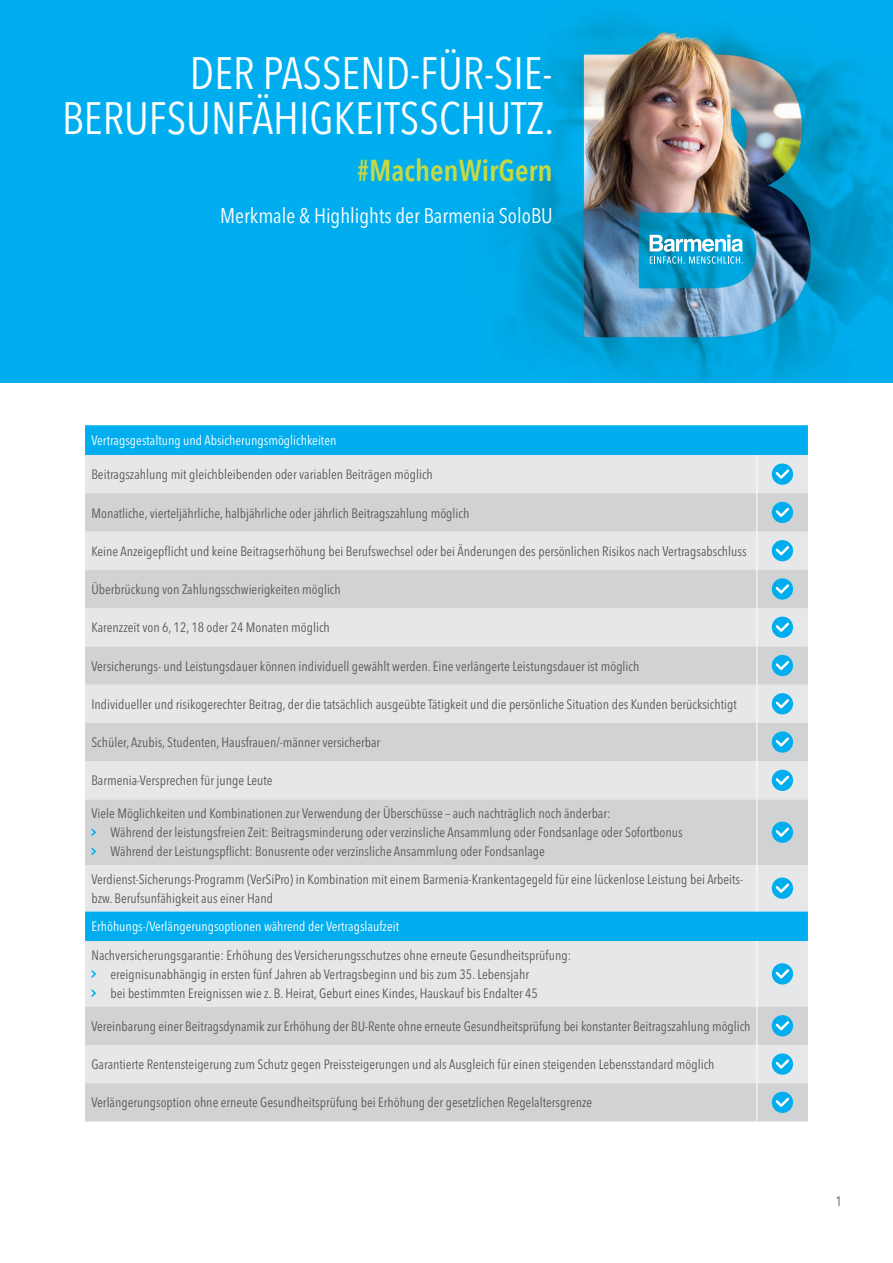
<style>
.page{position:relative;width:893px;height:1263px;background:#fff}
.page>*{position:absolute;margin:0;border:0;box-sizing:border-box;transform-origin:0 0}
.t1{font:condensed 45px/45px "Avenir Next LT Pro";color:#fff;text-align:right}
.t2{font:600 condensed 30px "Avenir Next LT Pro";color:#c4d944}
.t3{font:condensed 21px "Avenir Next LT Pro";color:#fff}
.t4{font:condensed 13.5px/19.2px "Avenir Next LT Pro";color:#57585a}
.t5{font:condensed 13.5px "Avenir Next LT Pro";color:#fff}
</style>
<div class="page">
<div style="left:0;top:0;width:893px;height:383px;background:#00aeef"></div>
<img style="left:493px;top:14px;width:400px;height:369px">
<svg style="left:650px;top:235px;width:93px;height:29px;background:#5bbfdf"></svg>
<div style="left:85px;top:425px;width:723px;height:30px;background:#00aeef"></div>
<div style="left:85px;top:455px;width:723px;height:38px;background:#e6e7e9"></div>
<svg style="left:85px;top:493px;width:723px;height:628px;background:#d1dadf"></svg>
<hr style="left:756px;top:455px;width:1px;height:38px;background:#fff">
<hr style="left:756px;top:493px;width:1px;height:38px;background:#fff">
<hr style="left:756px;top:531px;width:1px;height:39px;background:#fff">
<hr style="left:756px;top:570px;width:1px;height:38px;background:#fff">
<hr style="left:756px;top:608px;width:1px;height:38px;background:#fff">
<hr style="left:756px;top:646px;width:1px;height:39px;background:#fff">
<hr style="left:756px;top:685px;width:1px;height:38px;background:#fff">
<hr style="left:756px;top:723px;width:1px;height:38px;background:#fff">
<hr style="left:756px;top:761px;width:1px;height:38px;background:#fff">
<hr style="left:756px;top:799px;width:1px;height:66px;background:#fff">
<hr style="left:756px;top:865px;width:1px;height:46px;background:#fff">
<hr style="left:756px;top:941px;width:1px;height:66px;background:#fff">
<hr style="left:756px;top:1007px;width:1px;height:38px;background:#fff">
<hr style="left:756px;top:1045px;width:1px;height:38px;background:#fff">
<hr style="left:756px;top:1083px;width:1px;height:38px;background:#fff">
<div style="left:772px;top:463px;width:21px;height:22px;background:#00aeef;border-radius:50%"></div>
<svg style="left:776px;top:469px;width:13px;height:10px"></svg>
<div style="left:772px;top:502px;width:21px;height:21px;background:#00aeef;border-radius:50%"></div>
<svg style="left:776px;top:508px;width:13px;height:9px"></svg>
<div style="left:772px;top:540px;width:21px;height:21px;background:#00aeef;border-radius:50%"></div>
<svg style="left:776px;top:546px;width:13px;height:9px"></svg>
<div style="left:772px;top:578px;width:21px;height:22px;background:#00aeef;border-radius:50%"></div>
<svg style="left:776px;top:584px;width:13px;height:9px"></svg>
<div style="left:772px;top:617px;width:21px;height:21px;background:#00aeef;border-radius:50%"></div>
<svg style="left:776px;top:622px;width:13px;height:10px"></svg>
<div style="left:772px;top:655px;width:21px;height:21px;background:#00aeef;border-radius:50%"></div>
<svg style="left:776px;top:661px;width:13px;height:9px"></svg>
<div style="left:772px;top:693px;width:21px;height:21px;background:#00aeef;border-radius:50%"></div>
<svg style="left:776px;top:699px;width:13px;height:9px"></svg>
<div style="left:772px;top:731px;width:21px;height:22px;background:#00aeef;border-radius:50%"></div>
<svg style="left:776px;top:737px;width:13px;height:10px"></svg>
<div style="left:772px;top:770px;width:21px;height:21px;background:#00aeef;border-radius:50%"></div>
<svg style="left:776px;top:776px;width:13px;height:9px"></svg>
<svg style="left:91px;top:829px;width:5px;height:7px"></svg>
<svg style="left:91px;top:848px;width:5px;height:7px"></svg>
<div style="left:772px;top:821px;width:21px;height:22px;background:#00aeef;border-radius:50%"></div>
<svg style="left:776px;top:827px;width:13px;height:10px"></svg>
<div style="left:772px;top:877px;width:21px;height:22px;background:#00aeef;border-radius:50%"></div>
<svg style="left:776px;top:883px;width:13px;height:10px"></svg>
<svg style="left:91px;top:970px;width:5px;height:7px"></svg>
<svg style="left:91px;top:989px;width:5px;height:8px"></svg>
<div style="left:772px;top:963px;width:21px;height:21px;background:#00aeef;border-radius:50%"></div>
<svg style="left:776px;top:969px;width:13px;height:9px"></svg>
<div style="left:772px;top:1015px;width:21px;height:21px;background:#00aeef;border-radius:50%"></div>
<svg style="left:776px;top:1021px;width:13px;height:9px"></svg>
<div style="left:772px;top:1053px;width:21px;height:22px;background:#00aeef;border-radius:50%"></div>
<svg style="left:776px;top:1059px;width:13px;height:10px"></svg>
<div style="left:772px;top:1092px;width:21px;height:21px;background:#00aeef;border-radius:50%"></div>
<svg style="left:776px;top:1097px;width:13px;height:10px"></svg>
<h1 class="t1" style="left:62px;top:51px;width:494px">DER PASSEND-FÜR-SIE-<br>BERUFSUNFÄHIGKEITSSCHUTZ.</h1>
<h2 class="t2" style="left:357px;top:152px;width:197px">#MachenWirGern</h2>
<h3 class="t3" style="left:220px;top:203px;width:334px">Merkmale &amp; Highlights der Barmenia SoloBU</h3>
<p class="t5" style="left:91px;top:432px;width:246px">Vertragsgestaltung und Absicherungsmöglichkeiten</p>
<p class="t4" style="left:91px;top:465px;width:343px">Beitragszahlung mit gleichbleibenden oder variablen Beiträgen möglich</p>
<p class="t4" style="left:91px;top:503px;width:379px">Monatliche, vierteljährliche, halbjährliche oder jährlich Beitragszahlung möglich</p>
<p class="t4" style="left:91px;top:541px;width:657px">Keine Anzeigepflicht und keine Beitragserhöhung bei Berufswechsel oder bei Änderungen des persönlichen Risikos nach Vertragsabschluss</p>
<p class="t4" style="left:91px;top:580px;width:251px">Überbrückung von Zahlungsschwierigkeiten möglich</p>
<p class="t4" style="left:91px;top:618px;width:240px">Karenzzeit von 6, 12, 18 oder 24 Monaten möglich</p>
<p class="t4" style="left:91px;top:656px;width:549px">Versicherungs- und Leistungsdauer können individuell gewählt werden. Eine verlängerte Leistungsdauer ist möglich</p>
<p class="t4" style="left:91px;top:694px;width:647px">Individueller und risikogerechter Beitrag, der die tatsächlich ausgeübte Tätigkeit und die persönliche Situation des Kunden berücksichtigt</p>
<p class="t4" style="left:91px;top:733px;width:290px">Schüler, Azubis, Studenten, Hausfrauen/-männer versicherbar</p>
<p class="t4" style="left:91px;top:771px;width:183px">Barmenia-Versprechen für junge Leute</p>
<p class="t4" style="left:111px;top:804px;width:574px;text-indent:-19px">Viele Möglichkeiten und Kombinationen zur Verwendung der Überschüsse – auch nachträglich noch änderbar:<br>Während der leistungsfreien Zeit: Beitragsminderung oder verzinsliche Ansammlung oder Fondsanlage oder Sofortbonus<br>Während der Leistungspflicht: Bonusrente oder verzinsliche Ansammlung oder Fondsanlage</p>
<p class="t4" style="left:91px;top:869px;width:653px">Verdienst-Sicherungs-Programm (VerSiPro) in Kombination mit einem Barmenia-Krankentagegeld für eine lückenlose Leistung bei Arbeits&shy;bzw. Berufsunfähigkeit aus einer Hand</p>
<p class="t5" style="left:91px;top:918px;width:309px">Erhöhungs-/Verlängerungsoptionen während der Vertragslaufzeit</p>
<p class="t4" style="left:111px;top:945px;width:462px;text-indent:-19px">Nachversicherungsgarantie: Erhöhung des Versicherungsschutzes ohne erneute Gesundheitsprüfung: ereignisunabhängig in ersten fünf Jahren ab Vertragsbeginn und bis zum 35. Lebensjahr<br>bei bestimmten Ereignissen wie z. B. Heirat, Geburt eines Kindes, Hauskauf bis Endalter 45</p>
<p class="t4" style="left:91px;top:1016px;width:661px">Vereinbarung einer Beitragsdynamik zur Erhöhung der BU-Rente ohne erneute Gesundheitsprüfung bei konstanter Beitragszahlung möglich</p>
<p class="t4" style="left:91px;top:1055px;width:625px">Garantierte Rentensteigerung zum Schutz gegen Preissteigerungen und als Ausgleich für einen steigenden Lebensstandard möglich</p>
<p class="t4" style="left:91px;top:1093px;width:502px">Verlängerungsoption ohne erneute Gesundheitsprüfung bei Erhöhung der gesetzlichen Regelaltersgrenze</p>
<p class="t4" style="left:836px;top:1191px;width:8px">1</p>
</div>
